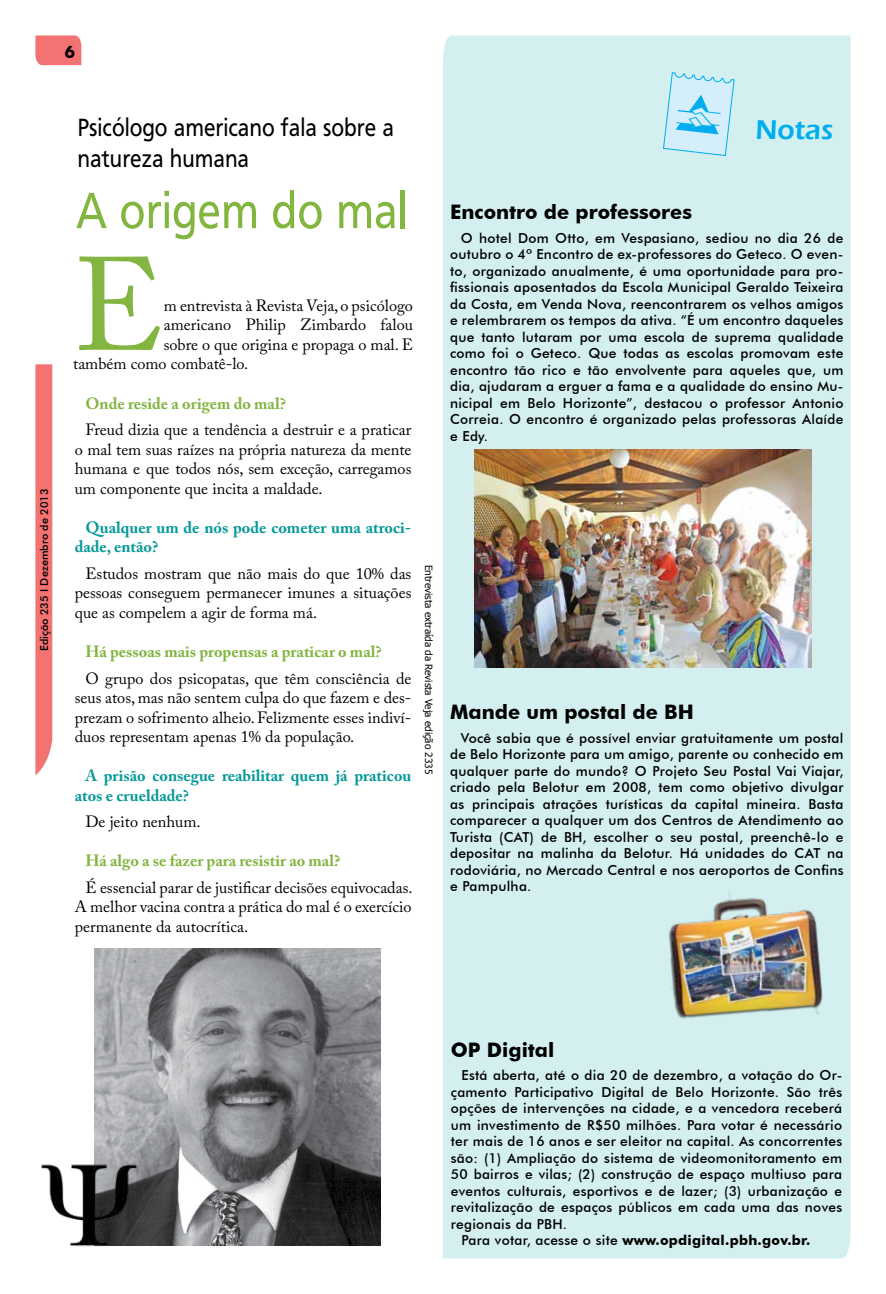
<style>
.page{position:relative;width:886px;height:1294px;background:#fff}
.page>*{position:absolute;margin:0;border:0;box-sizing:border-box;transform-origin:0 0}
.t1{font:131.25px "Adobe Caslon Pro";color:#83b541}
.t2{font:52.88px "Frutiger Cnd";color:#83b541}
.t3{font:600 28px "Eras ITC";color:#00aeef}
.t4{font:25.88px/31px "Frutiger Cnd";color:#000}
.t5{font:700 20px "Futura BT";color:#000}
.t6{font:700 17.25px "Futura BT";color:#000}
.t7{font:16.25px/19.5px "Adobe Caslon Pro";color:#000;text-align:justify}
.t8{font:700 16.25px/19.5px "Adobe Caslon Pro";color:#089999}
.t9{font:700 16.25px "Adobe Caslon Pro";color:#83b541}
.t10{font:500 13.75px/16.5px "Futura BT";letter-spacing:.02em;color:#000;text-align:justify}
.t11{font:700 13.75px "Futura BT";letter-spacing:.02em;color:#000}
.t12{font:500 11px "Futura BT";color:#000}
.t13{font:10px "Tahoma";color:#000}
.s1{font-weight:500}
</style>
<div class="page">
<div style="left:443px;top:35px;width:407px;height:1223px;background:#d3efef"></div>
<svg style="left:663px;top:72px;width:71px;height:84px;background:#b6e5f6"></svg>
<img style="left:475px;top:450px;width:336px;height:217px">
<img style="left:662px;top:882px;width:167px;height:145px">
<svg style="left:35px;top:35px;width:46px;height:30px"></svg>
<svg style="left:35px;top:364px;width:17px;height:411px;background:#f37a79"></svg>
<img style="left:95px;top:948px;width:285px;height:297px">
<img style="left:41px;top:1151px;width:101px;height:96px">
<p class="t6" style="left:64px;top:42px;width:12px">6</p>
<p class="t12" style="left:37px;top:651px;width:164px;rotate:-90deg">Edição 235 I Dezembro de 2013</p>
<h3 class="t4" style="left:78px;top:112px;width:318px">Psicólogo americano fala sobre a natureza humana</h3>
<h2 class="t2" style="left:76px;top:180px;width:333px">A origem do mal</h2>
<h1 class="t1" style="left:73px;top:227px;width:92px">E</h1>
<p class="t7" style="left:164px;top:295px;width:251px">m entrevista à Revista Veja, o psicólogo</p>
<p class="t7" style="left:164px;top:315px;width:251px">americano Philip Zimbardo falou</p>
<p class="t7" style="left:164px;top:334px;width:251px">sobre o que origina e propaga o mal. E</p>
<p class="t7" style="left:73px;top:354px;width:177px">também como combatê-lo.</p>
<p class="t9" style="left:85px;top:393px;width:202px">Onde reside a origem do mal?</p>
<p class="t7" style="left:75px;top:420px;width:338px;text-indent:11px">Freud dizia que a tendência a destruir e a praticar o mal tem suas raízes na própria natureza da mente humana e que todos nós, sem exceção, carregamos um componente que incita a maldade.</p>
<p class="t8" style="left:75px;top:517px;width:338px;text-indent:11px">Qualquer um de nós pode cometer uma atroci&shy;dade, então?</p>
<p class="t7" style="left:75px;top:563px;width:338px;text-indent:11px">Estudos mostram que não mais do que 10% das pessoas conseguem permanecer imunes a situações que as compelem a agir de forma má.</p>
<p class="t9" style="left:85px;top:642px;width:298px">Há pessoas mais propensas a praticar o mal?</p>
<p class="t7" style="left:75px;top:668px;width:338px;text-indent:11px">O grupo dos psicopatas, que têm consciência de seus atos, mas não sentem culpa do que fazem e des&shy;prezam o sofrimento alheio. Felizmente esses indiví&shy;duos representam apenas 1% da população.</p>
<p class="t8" style="left:75px;top:765px;width:338px;text-indent:11px">A prisão consegue reabilitar quem já praticou atos e crueldade?</p>
<p class="t7" style="left:85px;top:811px;width:117px">De jeito nenhum.</p>
<p class="t9" style="left:85px;top:851px;width:256px">Há algo a se fazer para resistir ao mal?</p>
<p class="t7" style="left:75px;top:877px;width:339px;text-indent:11px">É essencial parar de justificar decisões equivocadas.<br>A melhor vacina contra a prática do mal é o exercício permanente da autocrítica.</p>
<p class="t13" style="left:435px;top:565px;width:211px;rotate:90deg">Entrevista extraída da Revista Veja edição 2335</p>
<h3 class="t3" style="left:755px;top:114px;width:79px">Notas</h3>
<h3 class="t5" style="left:450px;top:200px;width:244px">Encontro de professores</h3>
<p class="t10" style="left:450px;top:229px;width:395px;text-indent:11px">O hotel Dom Otto, em Vespasiano, sediou no dia 26 de outubro o 4º Encontro de ex-professores do Geteco. O even&shy;to, organizado anualmente, é uma oportunidade para pro&shy;fissionais aposentados da Escola Municipal Geraldo Teixeira da Costa, em Venda Nova, reencontrarem os velhos amigos e relembrarem os tempos da ativa. “É um encontro daqueles que tanto lutaram por uma escola de suprema qualidade como foi o Geteco. Que todas as escolas promovam este encontro tão rico e tão envolvente para aqueles que, um dia, ajudaram a erguer a fama e a qualidade do ensino Mu&shy;nicipal em Belo Horizonte”, destacou o professor Antonio Correia. O encontro é organizado pelas professoras Alaíde e Edy.</p>
<h3 class="t5" style="left:450px;top:699px;width:245px">Mande um postal de BH</h3>
<p class="t10" style="left:450px;top:729px;width:395px;text-indent:11px">Você sabia que é possível enviar gratuitamente um postal de Belo Horizonte para um amigo, parente ou conhecido em qualquer parte do mundo? O Projeto Seu Postal Vai Viajar, criado pela Belotur em 2008, tem como objetivo divulgar as principais atrações turísticas da capital mineira. Basta comparecer a qualquer um dos Centros de Atendimento ao Turista (CAT) de BH, escolher o seu postal, preenchê-lo e depositar na malinha da Belotur. Há unidades do CAT na rodoviária, no Mercado Central e nos aeroportos de Confins e Pampulha.</p>
<h3 class="t5" style="left:451px;top:1037px;width:105px">OP Digital</h3>
<p class="t10" style="left:461px;top:1067px;width:382px">Está aberta, até o dia 20 de dezembro, a votação do Or-</p>
<p class="t10" style="left:451px;top:1083px;width:393px">çamento Participativo Digital de Belo Horizonte. São três</p>
<p class="t10" style="left:451px;top:1100px;width:393px">opções de intervenções na cidade, e a vencedora receberá</p>
<p class="t10" style="left:451px;top:1116px;width:393px">um investimento de R$50 milhões. Para votar é necessário</p>
<p class="t10" style="left:451px;top:1133px;width:393px">ter mais de 16 anos e ser eleitor na capital. As concorrentes</p>
<p class="t10" style="left:451px;top:1149px;width:393px">são: (1) Ampliação do sistema de videomonitoramento em</p>
<p class="t10" style="left:451px;top:1166px;width:393px">50 bairros e vilas; (2) construção de espaço multiuso para</p>
<p class="t10" style="left:451px;top:1182px;width:393px">eventos culturais, esportivos e de lazer; (3) urbanização e</p>
<p class="t10" style="left:451px;top:1199px;width:393px">revitalização de espaços públicos em cada uma das noves</p>
<p class="t10" style="left:451px;top:1215px;width:118px">regionais da PBH.</p>
<p class="t11" style="left:461px;top:1232px;width:351px"><span class="s1">Para votar, acesse o site</span> www.opdigital.pbh.gov.br.</p>
</div>
